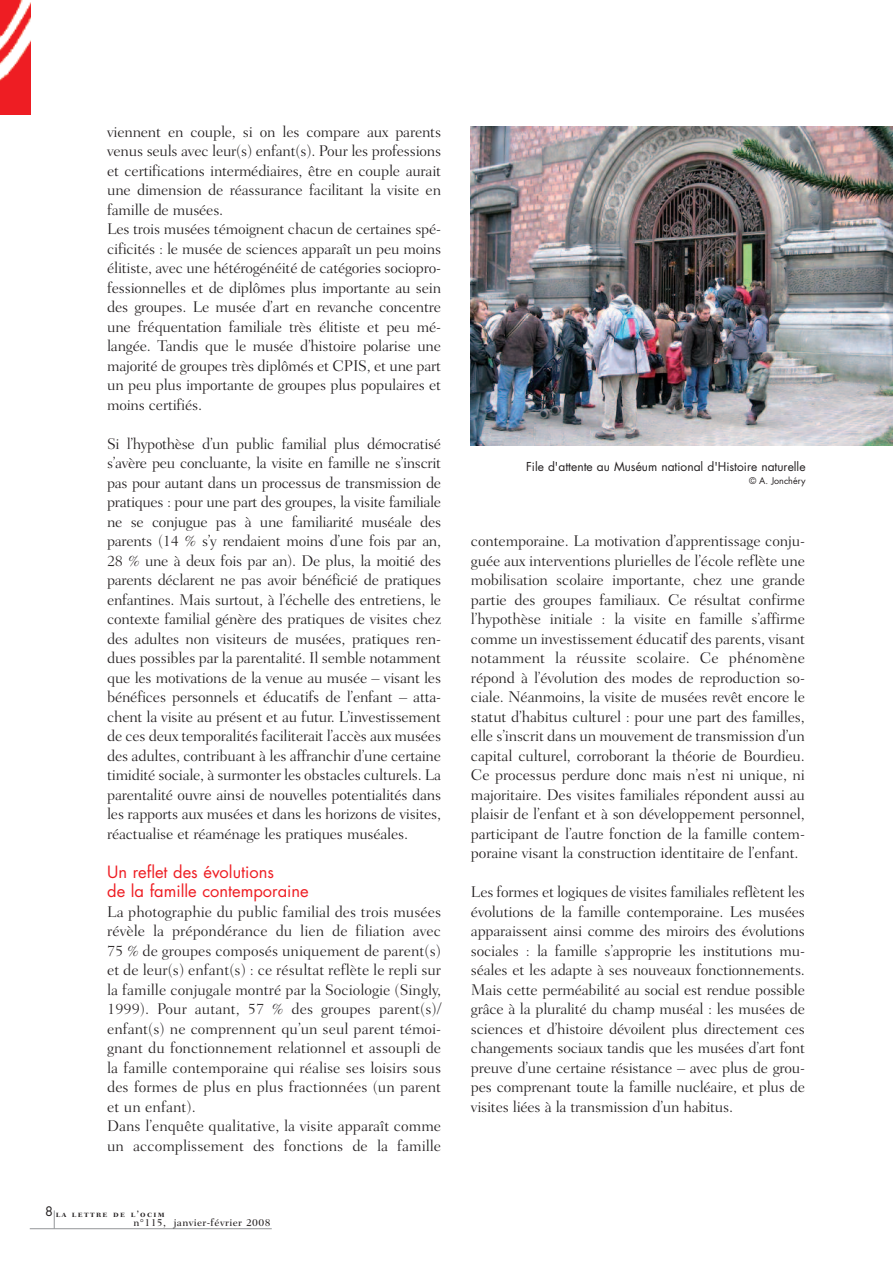
<style>
.page{position:relative;width:893px;height:1263px;background:#fff}
.page>*{position:absolute;margin:0;border:0;box-sizing:border-box;transform-origin:0 0}
.t1{font:16.5px/19.5px "Futura";color:#ee1d23}
.t2{font:300 15.75px/19.5px "Fairfield LH";letter-spacing:-.015em;color:#231f20;text-align:justify}
.t3{font:12px "Futura";color:#231f20}
.t4{font:500 10.5px "Fairfield LH";letter-spacing:.04em;color:#231f20}
.t5{font:9px "Fairfield LH Bold SC";letter-spacing:.15em;color:#231f20}
.t6{font:9px "Futura";color:#231f20}
.s1{font-family:"Futura";font-size:12.75px}
</style>
<div class="page">
<svg style="left:54px;top:1210px;width:1px;height:18px"></svg>
<hr style="left:30px;top:1228px;width:242px;height:1px;background:#939598">
<img style="left:0;top:0;width:30px;height:114px">
<img style="left:470px;top:127px;width:423px;height:319px">
<p class="t2" style="left:107px;top:123px;width:335px;text-align:left">viennent en couple, si on les compare aux parents venus seuls avec leur(s) enfant(s). Pour les professions et certifications intermédiaires, être en couple aurait une dimension de réassurance facilitant la visite en famille de musées.<br>Les trois musées témoignent chacun de certaines spé&shy;cificités : le musée de sciences apparaît un peu moins élitiste, avec une hétérogénéité de catégories sociopro&shy;fessionnelles et de diplômes plus importante au sein des groupes. Le musée d’art en revanche concentre une fréquentation familiale très élitiste et peu mé&shy;langée. Tandis que le musée d’histoire polarise une majorité de groupes très diplômés et CPIS, et une part un peu plus importante de groupes plus populaires et moins certifiés.</p>
<p class="t2" style="left:107px;top:435px;width:335px">Si l’hypothèse d’un public familial plus démocratisé s’avère peu concluante, la visite en famille ne s’inscrit pas pour autant dans un processus de transmission de pratiques : pour une part des groupes, la visite familiale ne se conjugue pas à une familiarité muséale des parents (14 % s’y rendaient moins d’une fois par an, 28 % une à deux fois par an). De plus, la moitié des parents déclarent ne pas avoir bénéficié de pratiques enfantines. Mais surtout, à l’échelle des entretiens, le contexte familial génère des pratiques de visites chez des adultes non visiteurs de musées, pratiques ren&shy;dues possibles par la parentalité. Il semble notamment que les motivations de la venue au musée – visant les bénéfices personnels et éducatifs de l’enfant – atta&shy;chent la visite au présent et au futur. L’investissement de ces deux temporalités faciliterait l’accès aux musées des adultes, contribuant à les affranchir d’une certaine timidité sociale, à surmonter les obstacles culturels. La parentalité ouvre ainsi de nouvelles potentialités dans les rapports aux musées et dans les horizons de visites, réactualise et réaménage les pratiques muséales.</p>
<p class="t1" style="left:107px;top:863px;width:203px">Un reflet des évolutions<br>de la famille contemporaine</p>
<p class="t2" style="left:107px;top:903px;width:336px;text-align:left">La photographie du public familial des trois musées révèle la prépondérance du lien de filiation avec 75 % de groupes composés uniquement de parent(s) et de leur(s) enfant(s) : ce résultat reflète le repli sur la famille conjugale montré par la Sociologie (Singly, 1999). Pour autant, 57 % des groupes parent(s)/ enfant(s) ne comprennent qu’un seul parent témoi&shy;gnant du fonctionnement relationnel et assoupli de la famille contemporaine qui réalise ses loisirs sous des formes de plus en plus fractionnées (un parent et un enfant).<br>Dans l’enquête qualitative, la visite apparaît comme un accomplissement des fonctions de la famille</p>
<p class="t5" style="left:45px;top:1210px;width:121px"><span class="s1">8</span> la lettre de l’ocim</p>
<p class="t4" style="left:133px;top:1218px;width:139px">n°115, janvier-février 2008</p>
<p class="t3" style="left:526px;top:461px;width:281px">File d'attente au Muséum national d'Histoire naturelle</p>
<p class="t6" style="left:749px;top:477px;width:58px">© A. Jonchéry</p>
<p class="t2" style="left:471px;top:532px;width:335px">contemporaine. La motivation d’apprentissage conju&shy;guée aux interventions plurielles de l’école reflète une mobilisation scolaire importante, chez une grande partie des groupes familiaux. Ce résultat confirme l’hypothèse initiale : la visite en famille s’affirme comme un investissement éducatif des parents, visant notamment la réussite scolaire. Ce phénomène répond à l’évolution des modes de reproduction so&shy;ciale. Néanmoins, la visite de musées revêt encore le statut d’habitus culturel : pour une part des familles, elle s’inscrit dans un mouvement de transmission d’un capital culturel, corroborant la théorie de Bourdieu.<br>Ce processus perdure donc mais n’est ni unique, ni majoritaire. Des visites familiales répondent aussi au plaisir de l’enfant et à son développement personnel, participant de l’autre fonction de la famille contem&shy;poraine visant la construction identitaire de l’enfant.</p>
<p class="t2" style="left:471px;top:883px;width:335px">Les formes et logiques de visites familiales reflètent les évolutions de la famille contemporaine. Les musées apparaissent ainsi comme des miroirs des évolutions sociales : la famille s’approprie les institutions mu&shy;séales et les adapte à ses nouveaux fonctionnements.<br>Mais cette perméabilité au social est rendue possible grâce à la pluralité du champ muséal : les musées de sciences et d’histoire dévoilent plus directement ces changements sociaux tandis que les musées d’art font preuve d’une certaine résistance – avec plus de grou&shy;pes comprenant toute la famille nucléaire, et plus de visites liées à la transmission d’un habitus.</p>
</div>
